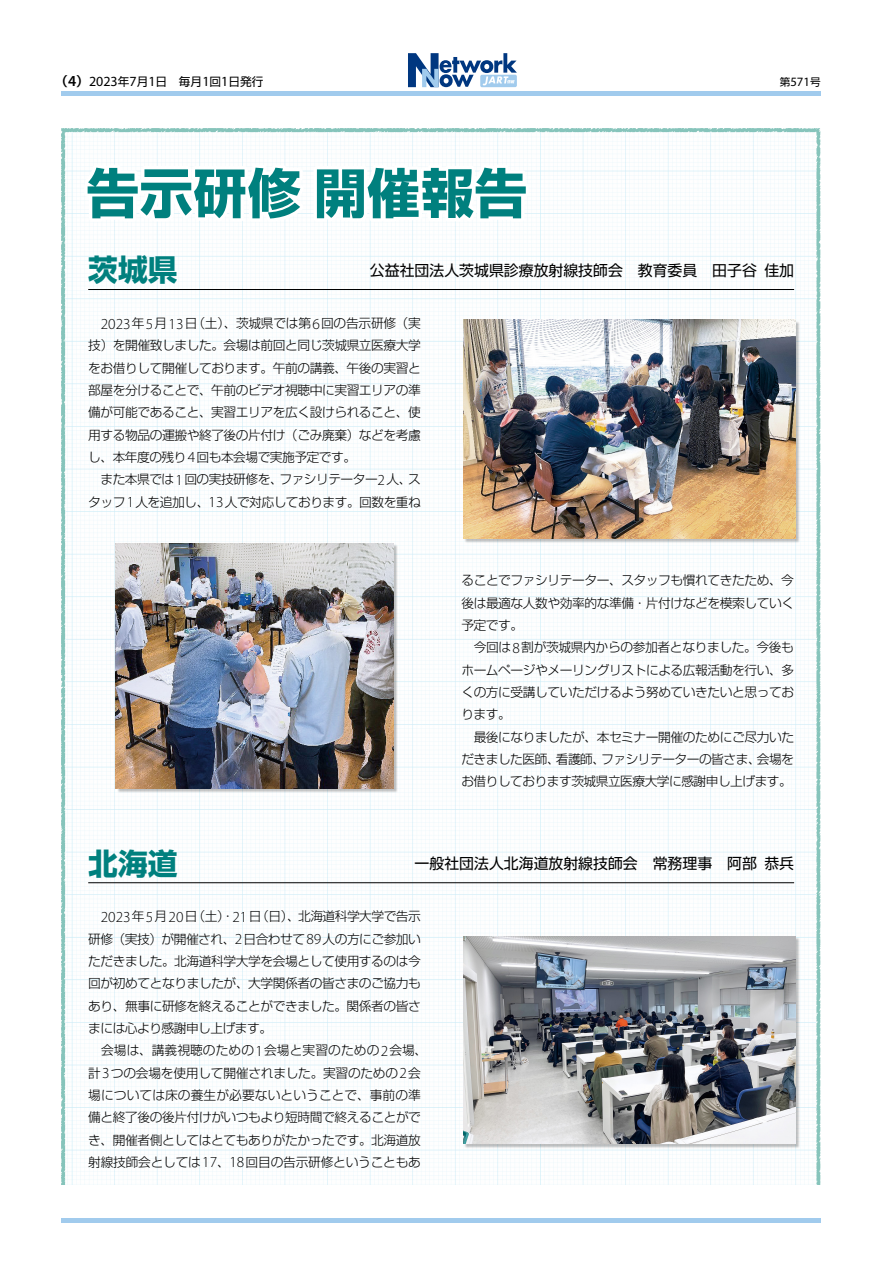
<style>
.page{position:relative;width:893px;height:1263px;background:#fff}
.page>*{position:absolute;margin:0;border:0;box-sizing:border-box;transform-origin:0 0}
.t1{font:700 53.1px "Shin Go Pr 6 N";letter-spacing:.015em;color:#00807e}
.t2{font:700 29.7px "Shin Go Pr 6 N";color:#00807e}
.t3{font:14.85px "Shin Go Pr 6 N";color:#000}
.t4{font:300 12.75px/22.4px "Shin Go Pr 6 N";letter-spacing:-.035em;color:#000}
.t5{font:12.75px "Myriad Pro";color:#000}
.t6{font:11.7px "Shin Go Pr 6 N";color:#000}
.s1{font-family:"Shin Go Pr 6 N De";font-weight:700;font-size:12.75px}
.s2{font-family:"Myriad Pro";font-weight:600;font-size:15.3px}
.s3{font-family:"Myriad Pro";font-size:14.1px}
.s4{font-family:"Shin Go Pr 6 N";font-size:10.65px}
.s5{font-family:"Myriad Pro";font-size:15.3px}
</style>
<div class="page">
<hr style="left:62px;top:1218px;width:759px;height:4px;background:#a1cbed">
<div style="left:62px;top:91px;width:759px;height:5px;background:#a1cbed"></div>
<svg style="left:408px;top:53px;width:109px;height:34px"></svg>
<img style="left:61px;top:128px;width:760px;height:1057px">
<div style="left:464px;top:321px;width:336px;height:222px;background:#000;opacity:.25"></div>
<img style="left:463px;top:320px;width:332px;height:218px">
<div style="left:464px;top:937px;width:336px;height:211px;background:#000;opacity:.25"></div>
<img style="left:463px;top:936px;width:332px;height:208px">
<svg style="left:77px;top:154px;width:456px;height:74px"></svg>
<hr style="left:88px;top:289px;width:706px;height:1px;background:#000">
<hr style="left:88px;top:882px;width:706px;height:1px;background:#000">
<div style="left:117px;top:544px;width:281px;height:249px;background:#000;opacity:.25"></div>
<img style="left:116px;top:543px;width:277px;height:245px">
<p class="t6" style="left:55px;top:72px;width:210px"><span class="s1">（</span><span class="s2">4</span><span class="s1">）</span><span class="s3">2023</span>年<span class="s3">7</span>月<span class="s3">1</span>日　毎月<span class="s3">1</span>回<span class="s3">1</span>日発行</p>
<p class="t5" style="left:780px;top:74px;width:42px"><span class="s4">第</span>571<span class="s4">号</span></p>
<h1 class="t1" style="left:86px;top:151px;width:443px">告示研修開催報告</h1>
<h2 class="t2" style="left:88px;top:246px;width:91px">茨城県</h2>
<p class="t3" style="left:370px;top:258px;width:426px">公益社団法人茨城県診療放射線技師会　教育委員　田子谷佳加</p>
<p class="t4" style="left:88px;top:311px;width:334px;text-indent:12px"><span class="s5">2023</span>年<span class="s5">5</span>月<span class="s5">13</span>日（土）、茨城県では第<span class="s5">6</span>回の告示研修（実技）を開催致しました。会場は前回と同じ茨城県立医療大学をお借りして開催しております。午前の講義、午後の実習と部屋を分けることで、午前のビデオ視聴中に実習エリアの準備が可能であること、実習エリアを広く設けられること、使用する物品の運搬や終了後の片付け（ごみ廃棄）などを考慮し、本年度の残り<span class="s5">4</span>回も本会場で実施予定です。<br>　また本県では<span class="s5">1</span>回の実技研修を、ファシリテーター<span class="s5">2</span>人、スタッフ<span class="s5">1</span>人を追加し、<span class="s5">13</span>人で対応しております。回数を重ね</p>
<p class="t4" style="left:461px;top:568px;width:334px">ることでファシリテーター、スタッフも慣れてきたため、今後は最適な人数や効率的な準備・片付けなどを模索していく予定です。<br>　今回は<span class="s5">8</span>割が茨城県内からの参加者となりました。今後もホームページやメーリングリストによる広報活動を行い、多くの方に受講していただけるよう努めていきたいと思っております。<br>　最後になりましたが、本セミナー開催のためにご尽力いただきました医師、看護師、ファシリテーターの皆さま、会場をお借りしております茨城県立医療大学に感謝申し上げます。</p>
<h2 class="t2" style="left:88px;top:840px;width:91px">北海道</h2>
<p class="t3" style="left:415px;top:851px;width:381px">一般社団法人北海道放射線技師会　常務理事　阿部恭兵</p>
<p class="t4" style="left:88px;top:904px;width:341px;text-indent:12px"><span class="s5">2023</span>年<span class="s5">5</span>月<span class="s5">20</span>日（土）・<span class="s5">21</span>日（日）、北海道科学大学で告示研修（実技）が開催され、<span class="s5">2</span>日合わせて<span class="s5">89</span>人の方にご参加いただきました。北海道科学大学を会場として使用するのは今回が初めてとなりましたが、大学関係者の皆さまのご協力もあり、無事に研修を終えることができました。関係者の皆さまには心より感謝申し上げます。<br>　会場は、講義視聴のための<span class="s5">1</span>会場と実習のための<span class="s5">2</span>会場、計<span class="s5">3</span>つの会場を使用して開催されました。実習のための<span class="s5">2</span>会場については床の養生が必要ないということで、事前の準備と終了後の後片付けがいつもより短時間で終えることができ、開催者側としてはとてもありがたかったです。北海道放射線技師会としては<span class="s5">17</span>、<span class="s5">18</span>回目の告示研修ということもあ</p>
</div>
